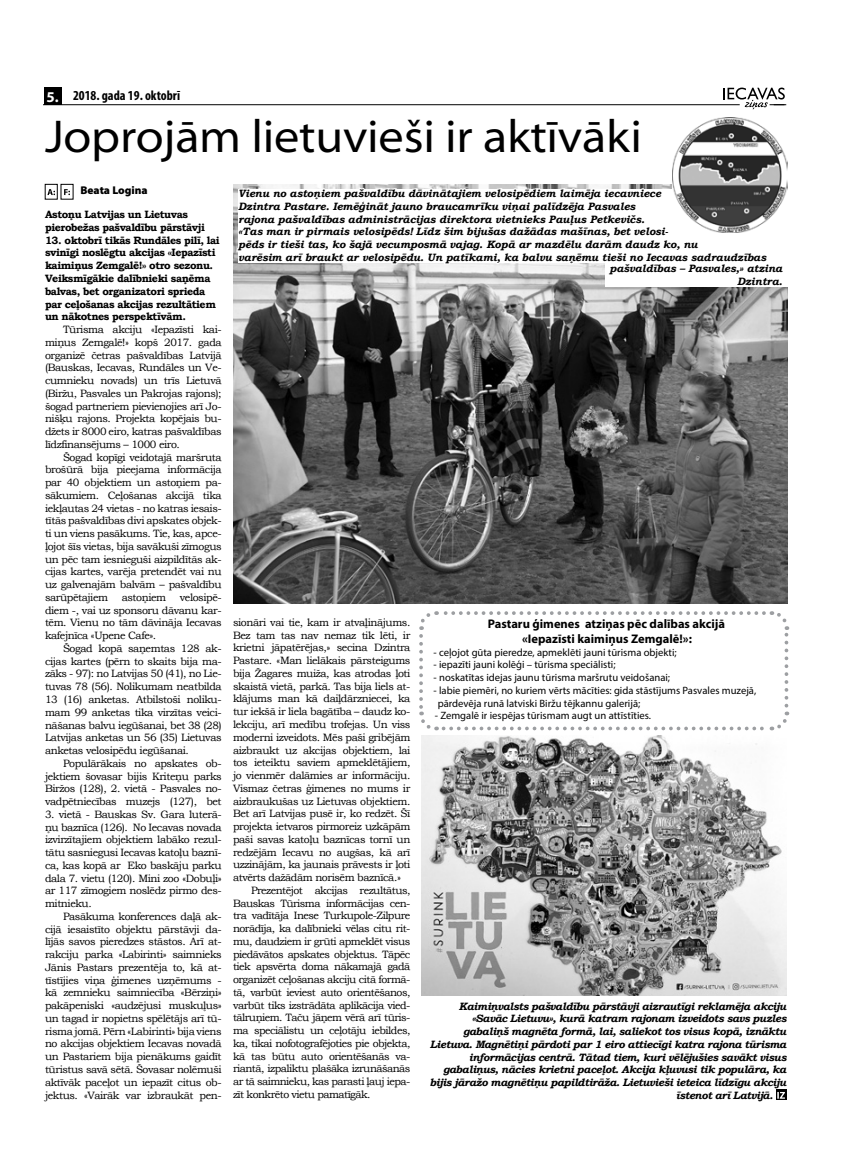
<style>
.page{position:relative;width:851px;height:1170px;background:#fff}
.page>*{position:absolute;margin:0;border:0;box-sizing:border-box;transform-origin:0 0}
.t1{font:semi-expanded 46.25px "Myriad Pro";letter-spacing:-.005em;color:#000}
.t2{font:700 condensed 13.75px "Myriad Pro";color:#000}
.t3{font:700 12.5px/15px "Myriad Pro";color:#000;text-align:center}
.t4{font:900 11.25px "Myriad Pro";color:#000}
.t5{font:10.62px/12.8px "Bookman Old Style";letter-spacing:-.04em;color:#000;text-align:justify}
.t6{font:italic 700 10.62px/12.8px "Bookman Old Style";letter-spacing:-.01em;color:#000}
.t7{font:italic 700 10.62px "Bookman Old Style";letter-spacing:-.04em;color:#000}
.t8{font:10.62px/12.8px "Myriad Pro";color:#000}
.t9{font:700 10.62px/12.8px "Bookman Old Style";letter-spacing:-.04em;color:#000}
.s1{font-stretch:normal;font-size:15px;color:#fff}
</style>
<div class="page">
<hr style="left:44px;top:104px;width:695px;height:1px;background:#000">
<div style="left:44px;top:87px;width:17px;height:18px;background:#000"></div>
<svg style="left:723px;top:88px;width:63px;height:22px"></svg>
<svg style="left:776px;top:1089px;width:10px;height:11px"></svg>
<svg style="left:777px;top:1091px;width:7px;height:7px"></svg>
<img style="left:233px;top:184px;width:554px;height:419px">
<img style="left:421px;top:735px;width:365px;height:260px">
<svg style="left:47px;top:189px;width:8px;height:6px"></svg>
<svg style="left:64px;top:189px;width:6px;height:6px"></svg>
<svg style="left:419px;top:611px;width:371px;height:120px"></svg>
<img style="left:683px;top:117px;width:104px;height:115px">
<svg style="left:235px;top:140px;width:551px;height:166px"></svg>
<p class="t2" style="left:46px;top:87px;width:135px"><span class="s1">5.</span> 2018. gada 19. oktobrī</p>
<h1 class="t1" style="left:45px;top:111px;width:598px">Joprojām lietuvieši ir aktīvāki</h1>
<p class="t4" style="left:80px;top:184px;width:69px">Beata Logina</p>
<p class="t9" style="left:45px;top:208px;width:161px">Astoņu Latvijas un Lietuvas pierobežas pašvaldību pārstāvji</p>
<p class="t9" style="left:45px;top:233px;width:176px">13. oktobrī tikās Rundāles pilī, lai svinīgi noslēgtu akcijas «Iepazīsti kaimiņus Zemgalē!» otro sezonu.<br>Veiksmīgākie dalībnieki saņēma balvas, bet organizatori sprieda par ceļošanas akcijas rezultātiem un nākotnes perspektīvām.</p>
<p class="t5" style="left:45px;top:323px;width:178px;text-indent:18px">Tūrisma akciju «Iepazīsti kai&shy;miņus Zemgalē!» kopš 2017. gada organizē četras pašvaldības Latvijā (Bauskas, Iecavas, Rundāles un Ve&shy;cumnieku novads) un trīs Lietuvā (Biržu, Pasvales un Pakrojas rajons); šogad partneriem pievienojies arī Jo&shy;nišķu rajons. Projekta kopējais bu&shy;džets ir 8000 eiro, katras pašvaldības līdzfinansējums – 1000 eiro.</p>
<p class="t5" style="left:45px;top:450px;width:178px;text-indent:18px">Šogad kopīgi veidotajā maršruta brošūrā bija pieejama informācija par 40 objektiem un astoņiem pa&shy;sākumiem. Ceļošanas akcijā tika iekļautas 24 vietas - no katras iesais&shy;tītās pašvaldības divi apskates objek&shy;ti un viens pasākums. Tie, kas, apce&shy;ļojot šīs vietas, bija savākuši zīmogus un pēc tam iesnieguši aizpildītās ak&shy;cijas kartes, varēja pretendēt vai nu uz galvenajām balvām – pašvaldību sarūpētajiem</p>
<p class="t5" style="left:45px;top:591px;width:178px;text-indent:135px">velosipē&shy;diem -, vai uz sponsoru dāvanu kar&shy;tēm. Vienu no tām dāvināja Iecavas kafejnīca «Upene Cafe».</p>
<p class="t5" style="left:45px;top:642px;width:178px;text-indent:18px">Šogad kopā saņemtas 128 ak&shy;cijas kartes (pērn to skaits bija ma&shy;zāks - 97): no Latvijas 50 (41), no Lie&shy;tuvas 78 (56). Nolikumam neatbilda 13 (16) anketas. Atbilstoši noliku&shy;mam 99 anketas tika virzītas veici&shy;nāšanas balvu iegūšanai, bet 38 (28)<br>Latvijas anketas un 56 (35) Lietuvas anketas velosipēdu iegūšanai.</p>
<p class="t5" style="left:45px;top:756px;width:178px;text-indent:18px">Populārākais no apskates ob&shy;jektiem šovasar bijis Kriteņu parks Biržos (128), 2. vietā - Pasvales no&shy;vadpētniecības muzejs (127), bet</p>
<p class="t5" style="left:45px;top:807px;width:178px">3. vietā - Bauskas Sv. Gara luterā&shy;ņu baznīca (126). No Iecavas novada izvirzītajiem objektiem labāko rezul&shy;tātu sasniegusi Iecavas katoļu baznī&shy;ca, kas kopā ar Eko baskāju parku dala 7. vietu (120). Mini zoo «Dobuļi» ar 117 zīmogiem noslēdz pirmo des&shy;mitnieku.</p>
<p class="t5" style="left:45px;top:909px;width:178px;text-indent:18px">Pasākuma konferences daļā ak&shy;cijā iesaistīto objektu pārstāvji da&shy;lījās savos pieredzes stāstos. Arī at&shy;rakciju parka «Labirinti» saimnieks Jānis Pastars prezentēja to, kā at&shy;tīstījies viņa ģimenes uzņēmums - kā zemnieku saimniecība «Bērziņi» pakāpeniski «audzējusi muskuļus» un tagad ir nopietns spēlētājs arī tū&shy;risma jomā. Pērn «Labirinti» bija viens no akcijas objektiem Iecavas novadā un Pastariem bija pienākums gaidīt tūristus savā sētā. Šovasar nolēmuši aktīvāk paceļot un iepazīt citus ob&shy;jektus. «Vairāk var izbraukāt pen-</p>
<p class="t5" style="left:122px;top:591px;width:46px">astoņiem</p>
<p class="t6" style="left:238px;top:187px;width:529px">Vienu no astoņiem pašvaldību dāvinātajiem velosipēdiem laimēja iecavniece<br>Dzintra Pastare. Iemēģināt jauno braucamrīku viņai palīdzēja Pasvales<br>rajona pašvaldības administrācijas direktora vietnieks Pauļus Petkevičs.<br>«Tas man ir pirmais velosipēds! Līdz šim bijušas dažādas mašīnas, bet velosi-<br>pēds ir tieši tas, ko šajā vecumposmā vajag. Kopā ar mazdēlu darām daudz ko, nu<br>varēsim arī braukt ar velosipēdu. Un patīkami, ka balvu saņēmu tieši no Iecavas sadraudzības</p>
<p class="t6" style="left:609px;top:262px;width:174px;text-align:right">pašvaldības – Pasvales,» atzina<br>Dzintra.</p>
<p class="t5" style="left:233px;top:616px;width:179px">sionāri vai tie, kam ir atvaļinājums.</p>
<p class="t5" style="left:233px;top:628px;width:179px">Bez tam tas nav nemaz tik lēti, ir</p>
<p class="t5" style="left:233px;top:641px;width:179px">krietni jāpatērējas,» secina Dzintra</p>
<p class="t5" style="left:233px;top:654px;width:179px">Pastare. «Man lielākais pārsteigums</p>
<p class="t5" style="left:233px;top:667px;width:179px">bija Žagares muiža, kas atrodas ļoti</p>
<p class="t5" style="left:233px;top:679px;width:179px">skaistā vietā, parkā. Tas bija liels at-</p>
<p class="t5" style="left:233px;top:692px;width:179px">klājums man kā daiļdārzniecei, ka</p>
<p class="t5" style="left:233px;top:705px;width:179px">tur iekšā ir liela bagātība – daudz ko-</p>
<p class="t5" style="left:233px;top:718px;width:179px">lekciju, arī medību trofejas. Un viss</p>
<p class="t5" style="left:233px;top:730px;width:179px">moderni izveidots. Mēs paši gribējām</p>
<p class="t5" style="left:233px;top:743px;width:179px">aizbraukt uz akcijas objektiem, lai</p>
<p class="t5" style="left:233px;top:756px;width:179px">tos ieteiktu saviem apmeklētājiem,</p>
<p class="t5" style="left:233px;top:769px;width:179px">jo vienmēr dalāmies ar informāciju.</p>
<p class="t5" style="left:233px;top:781px;width:179px">Vismaz četras ģimenes no mums ir</p>
<p class="t5" style="left:233px;top:794px;width:179px">aizbraukušas uz Lietuvas objektiem.</p>
<p class="t5" style="left:233px;top:807px;width:179px">Bet arī Latvijas pusē ir, ko redzēt. Šī</p>
<p class="t5" style="left:233px;top:820px;width:179px">projekta ietvaros pirmoreiz uzkāpām</p>
<p class="t5" style="left:233px;top:832px;width:179px">paši savas katoļu baznīcas tornī un</p>
<p class="t5" style="left:233px;top:845px;width:179px">redzējām Iecavu no augšas, kā arī</p>
<p class="t5" style="left:233px;top:858px;width:179px">uzzinājām, ka jaunais prāvests ir ļoti</p>
<p class="t5" style="left:233px;top:871px;width:169px">atvērts dažādām norisēm baznīcā.»</p>
<p class="t5" style="left:251px;top:883px;width:161px">Prezentējot akcijas rezultātus,</p>
<p class="t5" style="left:233px;top:896px;width:179px">Bauskas Tūrisma informācijas cen-</p>
<p class="t5" style="left:233px;top:909px;width:179px">tra vadītāja Inese Turkupole-Zilpure</p>
<p class="t5" style="left:233px;top:922px;width:179px">norādīja, ka dalībnieki vēlas citu rit-</p>
<p class="t5" style="left:233px;top:934px;width:179px">mu, daudziem ir grūti apmeklēt visus</p>
<p class="t5" style="left:233px;top:947px;width:179px">piedāvātos apskates objektus. Tāpēc</p>
<p class="t5" style="left:233px;top:960px;width:179px">tiek apsvērta doma nākamajā gadā</p>
<p class="t5" style="left:233px;top:973px;width:179px">organizēt ceļošanas akciju citā formā-</p>
<p class="t5" style="left:233px;top:985px;width:179px">tā, varbūt ieviest auto orientēšanos,</p>
<p class="t5" style="left:233px;top:998px;width:179px">varbūt tiks izstrādāta aplikācija vied-</p>
<p class="t5" style="left:233px;top:1011px;width:179px">tālruņiem. Taču jāņem vērā arī tūris-</p>
<p class="t5" style="left:233px;top:1024px;width:179px">ma speciālistu un ceļotāju iebildes,</p>
<p class="t5" style="left:233px;top:1036px;width:179px">ka, tikai nofotografējoties pie objekta,</p>
<p class="t5" style="left:233px;top:1049px;width:179px">kā tas būtu auto orientēšanās va-</p>
<p class="t5" style="left:233px;top:1062px;width:179px">riantā, izpaliktu plašāka izrunāšanās</p>
<p class="t5" style="left:233px;top:1075px;width:179px">ar tā saimnieku, kas parasti ļauj iepa-</p>
<p class="t5" style="left:233px;top:1087px;width:139px">zīt konkrēto vietu pamatīgāk.</p>
<p class="t3" style="left:487px;top:615px;width:239px">Pastaru ģimenes atziņas pēc dalības akcijā «Iepazīsti kaimiņus Zemgalē!»:</p>
<p class="t8" style="left:433px;top:645px;width:244px">- ceļojot gūta pieredze, apmeklēti jauni tūrisma objekti;</p>
<p class="t8" style="left:433px;top:658px;width:183px">- iepazīti jauni kolēģi – tūrisma speciālisti;</p>
<p class="t8" style="left:433px;top:671px;width:238px">- noskatītas idejas jaunu tūrisma maršrutu veidošanai;</p>
<p class="t8" style="left:437px;top:683px;width:320px;text-indent:-4px">- labie piemēri, no kuriem vērts mācīties: gida stāstījums Pasvales muzejā, pārdevēja runā latviski Biržu tējkannu galerijā;</p>
<p class="t8" style="left:435px;top:709px;width:218px">- Zemgalē ir iespējas tūrismam augt un attīstīties.</p>
<p class="t7" style="left:459px;top:997px;width:329px">Kaimiņvalsts pašvaldību pārstāvji aizrautīgi reklamēja akciju</p>
<p class="t7" style="left:472px;top:1010px;width:316px">«Savāc Lietuvu», kurā katram rajonam izveidots savs puzles</p>
<p class="t7" style="left:463px;top:1023px;width:325px">gabaliņš magnēta formā, lai, saliekot tos visus kopā, iznāktu</p>
<p class="t7" style="left:430px;top:1036px;width:357px">Lietuva. Magnētiņi pārdoti par 1 eiro attiecīgi katra rajona tūrisma</p>
<p class="t7" style="left:468px;top:1048px;width:319px">informācijas centrā. Tātad tiem, kuri vēlējušies savākt visus</p>
<p class="t7" style="left:443px;top:1061px;width:345px">gabaliņus, nācies krietni paceļot. Akcija kļuvusi tik populāra, ka</p>
<p class="t7" style="left:430px;top:1074px;width:358px">bijis jāražo magnētiņu papildtirāža. Lietuvieši ieteica līdzīgu akciju</p>
<p class="t7" style="left:675px;top:1087px;width:99px">īstenot arī Latvijā.</p>
</div>
